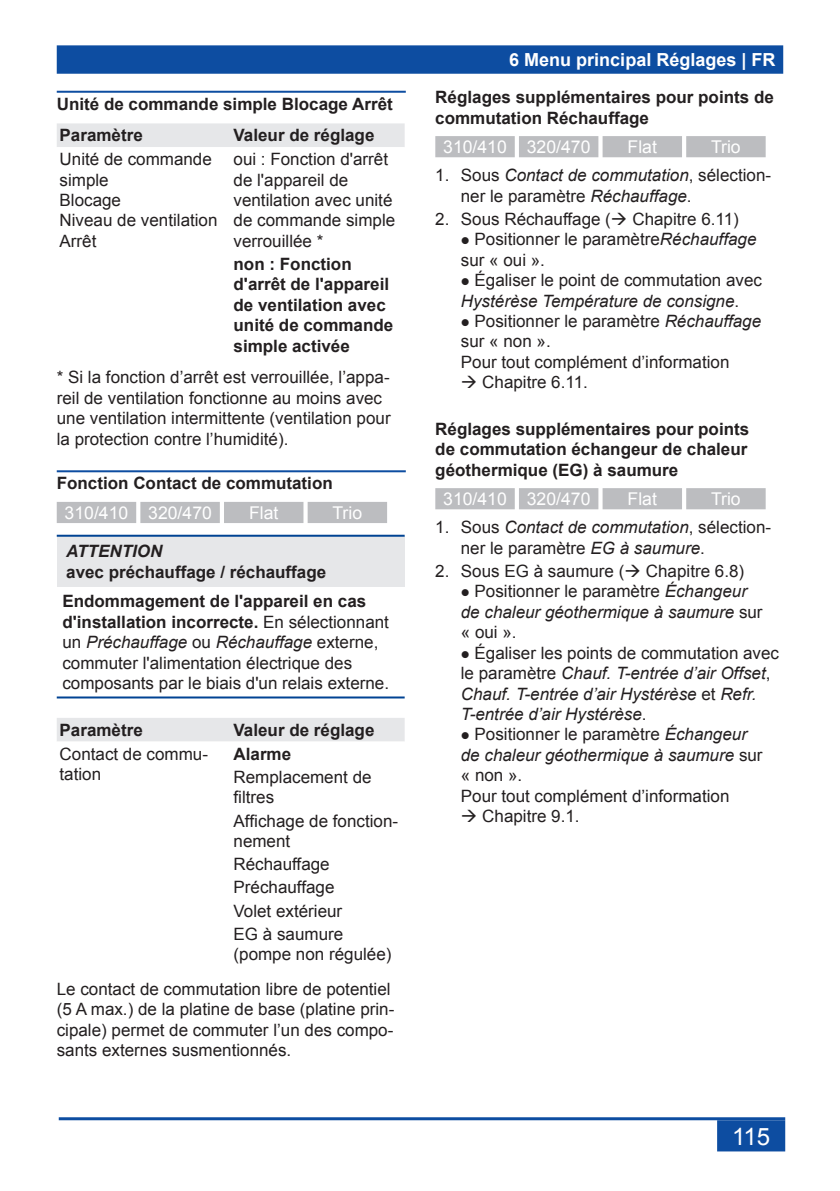
<style>
.page{position:relative;width:840px;height:1191px;background:#fff}
.page>*{position:absolute;margin:0;border:0;box-sizing:border-box;transform-origin:0 0}
.t1{font:24px "Arial";color:#fff}
.t2{font:700 18px "Arial";color:#fff}
.t3{font:17.6px "Arial";color:#fff}
.Handlung{font:17px/20.4px "Arial";color:#231f20}
.Grundtext{font:17px/20.4px "Arial";color:#231f20}
.Tabelleninhalt_8_5pt{font:17px/20.4px "Arial";color:#231f20}
.Handlung-2{font:italic 17px/20.4px "Arial";color:#231f20}
.WH_Quelle_Inhalt{font:17px/20.4px "Arial";color:#231f20}
.Grundtext-2{font:700 17px/20.4px "Arial";color:#231f20}
.Tabelleninhalt_8_5pt-2{font:700 17px/20.4px "Arial";color:#231f20}
.Überschrift_03{font:700 17px "Arial";color:#231f20}
.Tabellenkopf_8_5pt{font:700 17px "Arial";color:#231f20}
.Signalwort{font:700 17px/20.4px "Arial";color:#231f20}
.s1{font-style:italic}
.s2{font-weight:700}
.s3{font-style:normal}
</style>
<div class="page">
<div style="left:58px;top:46px;width:723px;height:27px;background:#0d4da1"></div>
<div style="left:57px;top:45px;width:725px;height:29px;border:2px solid #0d4da1"></div>
<hr style="left:59px;top:1117px;width:725px;height:3px;background:#0d4da1">
<div style="left:717px;top:1121px;width:66px;height:29px;background:#0d4da1"></div>
<div style="left:716px;top:1120px;width:68px;height:31px;border:2px solid #0d4da1"></div>
<hr style="left:57px;top:91px;width:348px;height:2px;background:#0d4da1">
<hr style="left:57px;top:470px;width:348px;height:2px;background:#0d4da1">
<div style="left:57px;top:123px;width:347px;height:24px;background:#e6e7e9"></div>
<div style="left:58px;top:503px;width:77px;height:19px;background:#bcbdc0"></div>
<div style="left:57px;top:502px;width:79px;height:21px;border:2px solid #bcbdc0"></div>
<div style="left:141px;top:503px;width:78px;height:19px;background:#bcbdc0"></div>
<div style="left:140px;top:502px;width:80px;height:21px;border:2px solid #bcbdc0"></div>
<div style="left:225px;top:503px;width:77px;height:19px;background:#bcbdc0"></div>
<div style="left:224px;top:502px;width:79px;height:21px;border:2px solid #bcbdc0"></div>
<div style="left:308px;top:503px;width:78px;height:19px;background:#bcbdc0"></div>
<div style="left:307px;top:502px;width:80px;height:21px;border:2px solid #bcbdc0"></div>
<div style="left:57px;top:536px;width:347px;height:50px;background:#e6e7e9"></div>
<hr style="left:57px;top:535px;width:347px;height:2px;background:#004393">
<hr style="left:57px;top:696px;width:347px;height:2px;background:#004393">
<div style="left:57px;top:718px;width:347px;height:23px;background:#e6e7e9"></div>
<div style="left:436px;top:137px;width:77px;height:19px;background:#bcbdc0"></div>
<div style="left:435px;top:136px;width:79px;height:21px;border:2px solid #bcbdc0"></div>
<div style="left:519px;top:137px;width:78px;height:19px;background:#bcbdc0"></div>
<div style="left:518px;top:136px;width:80px;height:21px;border:2px solid #bcbdc0"></div>
<div style="left:603px;top:137px;width:77px;height:19px;background:#bcbdc0"></div>
<div style="left:602px;top:136px;width:79px;height:21px;border:2px solid #bcbdc0"></div>
<div style="left:686px;top:137px;width:78px;height:19px;background:#bcbdc0"></div>
<div style="left:685px;top:136px;width:80px;height:21px;border:2px solid #bcbdc0"></div>
<div style="left:436px;top:489px;width:77px;height:19px;background:#bcbdc0"></div>
<div style="left:435px;top:488px;width:79px;height:21px;border:2px solid #bcbdc0"></div>
<div style="left:519px;top:489px;width:78px;height:19px;background:#bcbdc0"></div>
<div style="left:518px;top:488px;width:80px;height:21px;border:2px solid #bcbdc0"></div>
<div style="left:603px;top:489px;width:77px;height:19px;background:#bcbdc0"></div>
<div style="left:602px;top:488px;width:79px;height:21px;border:2px solid #bcbdc0"></div>
<div style="left:686px;top:489px;width:78px;height:19px;background:#bcbdc0"></div>
<div style="left:685px;top:488px;width:80px;height:21px;border:2px solid #bcbdc0"></div>
<p class="Überschrift_03" style="left:57px;top:92px;width:337px">Unité de commande simple Blocage Arrêt</p>
<p class="Tabellenkopf_8_5pt" style="left:60px;top:124px;width:85px">Paramètre</p>
<p class="Tabellenkopf_8_5pt" style="left:233px;top:124px;width:142px">Valeur de réglage</p>
<p class="Tabelleninhalt_8_5pt" style="left:60px;top:149px;width:159px">Unité de commande simple<br>Blocage<br>Niveau de ventilation<br>Arrêt</p>
<p class="Tabelleninhalt_8_5pt" style="left:233px;top:149px;width:163px">oui : Fonction d'arrêt de l'appareil de ventilation avec unité de commande simple verrouillée *</p>
<p class="Tabelleninhalt_8_5pt-2" style="left:233px;top:254px;width:161px">non : Fonction d'arrêt de l'appareil de ventilation avec unité de commande simple activée</p>
<p class="Grundtext" style="left:57px;top:367px;width:335px">* Si la fonction d’arrêt est verrouillée, l’appa&shy;reil de ventilation fonctionne au moins avec une ventilation intermittente (ventilation pour la protection contre l’humidité).</p>
<p class="Überschrift_03" style="left:57px;top:472px;width:277px">Fonction Contact de commutation</p>
<p class="t3" style="left:65px;top:501px;width:65px">310/410</p>
<p class="t3" style="left:148px;top:501px;width:65px">320/470</p>
<p class="t3" style="left:249px;top:501px;width:31px">Flat</p>
<p class="t3" style="left:332px;top:501px;width:31px">Trio</p>
<p class="Signalwort" style="left:66px;top:541px;width:261px"><span class="s1">ATTENTION<br></span>avec préchauffage / réchauffage</p>
<p class="WH_Quelle_Inhalt" style="left:62px;top:591px;width:328px"><span class="s2">Endommagement de l'appareil en cas d'installation incorrecte.</span> En sélectionnant un <span class="s1">Préchauffage</span> ou <span class="s1">Réchauffage</span> externe, commuter l'alimentation électrique des composants par le biais d'un relais externe.</p>
<p class="Tabellenkopf_8_5pt" style="left:60px;top:718px;width:85px">Paramètre</p>
<p class="Tabellenkopf_8_5pt" style="left:233px;top:718px;width:142px">Valeur de réglage</p>
<p class="Tabelleninhalt_8_5pt" style="left:60px;top:743px;width:150px">Contact de commu&shy;tation</p>
<p class="Tabelleninhalt_8_5pt-2" style="left:233px;top:744px;width:59px">Alarme</p>
<p class="Tabelleninhalt_8_5pt" style="left:233px;top:767px;width:139px">Remplacement de filtres</p>
<p class="Tabelleninhalt_8_5pt" style="left:233px;top:810px;width:166px">Affichage de fonction&shy;nement</p>
<p class="Tabelleninhalt_8_5pt" style="left:233px;top:854px;width:98px">Réchauffage</p>
<p class="Tabelleninhalt_8_5pt" style="left:233px;top:877px;width:102px">Préchauffage</p>
<p class="Tabelleninhalt_8_5pt" style="left:233px;top:900px;width:110px">Volet extérieur</p>
<p class="Tabelleninhalt_8_5pt" style="left:233px;top:924px;width:159px">EG à saumure (pompe non régulée)</p>
<p class="Grundtext" style="left:57px;top:979px;width:339px">Le contact de commutation libre de potentiel (5 A max.) de la platine de base (platine prin&shy;cipale) permet de commuter l’un des compo&shy;sants externes susmentionnés.</p>
<p class="t2" style="left:509px;top:48px;width:268px">6 Menu principal Réglages | FR</p>
<p class="Grundtext-2" style="left:435px;top:87px;width:340px">Réglages supplémentaires pour points de commutation Réchauffage</p>
<p class="t3" style="left:443px;top:135px;width:65px">310/410</p>
<p class="t3" style="left:526px;top:135px;width:65px">320/470</p>
<p class="t3" style="left:627px;top:135px;width:31px">Flat</p>
<p class="t3" style="left:710px;top:135px;width:31px">Trio</p>
<p class="Handlung" style="left:460px;top:165px;width:311px;text-indent:-26px">1. Sous <span class="s1">Contact de commutation</span>, sélection&shy;ner le paramètre <span class="s1">Réchauffage</span>.</p>
<p class="Handlung" style="left:435px;top:209px;width:305px">2. Sous Réchauffage (→ Chapitre 6.11)</p>
<p class="Handlung" style="left:460px;top:229px;width:297px">● Positionner le paramètre<span class="s1">Réchauffage </span>sur « oui ».</p>
<p class="Handlung" style="left:460px;top:270px;width:302px">● Égaliser le point de commutation avec<br><span class="s1">Hystérèse Température de consigne</span>.</p>
<p class="Handlung" style="left:460px;top:311px;width:301px">● Positionner le paramètre <span class="s1">Réchauffage </span>sur « non ».<br>Pour tout complément d’information</p>
<p class="Handlung" style="left:460px;top:372px;width:128px">→ Chapitre 6.11.</p>
<p class="Grundtext-2" style="left:435px;top:419px;width:315px;text-align:justify">Réglages supplémentaires pour points de commutation échangeur de chaleur géothermique (EG) à saumure</p>
<p class="t3" style="left:443px;top:487px;width:65px">310/410</p>
<p class="t3" style="left:526px;top:487px;width:65px">320/470</p>
<p class="t3" style="left:627px;top:487px;width:31px">Flat</p>
<p class="t3" style="left:710px;top:487px;width:31px">Trio</p>
<p class="Handlung" style="left:460px;top:517px;width:311px;text-indent:-26px">1. Sous <span class="s1">Contact de commutation</span>, sélection&shy;ner le paramètre <span class="s1">EG à saumure</span>.</p>
<p class="Handlung" style="left:435px;top:561px;width:310px">2. Sous EG à saumure (→ Chapitre 6.8)</p>
<p class="Handlung-2" style="left:460px;top:581px;width:303px">● <span class="s3">Positionner le paramètre</span> Échangeur de chaleur géothermique à saumure <span class="s3">sur « oui ».</span></p>
<p class="Handlung-2" style="left:460px;top:643px;width:319px">● <span class="s3">Égaliser les points de commutation avec le paramètre</span> Chauf. T-entrée d’air Offset<span class="s3">, </span>Chauf. T-entrée d’air Hystérèse <span class="s3">et</span> Refr.<br>T-entrée d’air Hystérèse<span class="s3">.</span></p>
<p class="Handlung" style="left:460px;top:724px;width:303px">● Positionner le paramètre <span class="s1">Échangeur de chaleur géothermique à saumure</span> sur « non ».<br>Pour tout complément d’information</p>
<p class="Handlung" style="left:460px;top:806px;width:120px">→ Chapitre 9.1.</p>
<h1 class="t1" style="left:731px;top:1120px;width:40px">115</h1>
</div>
